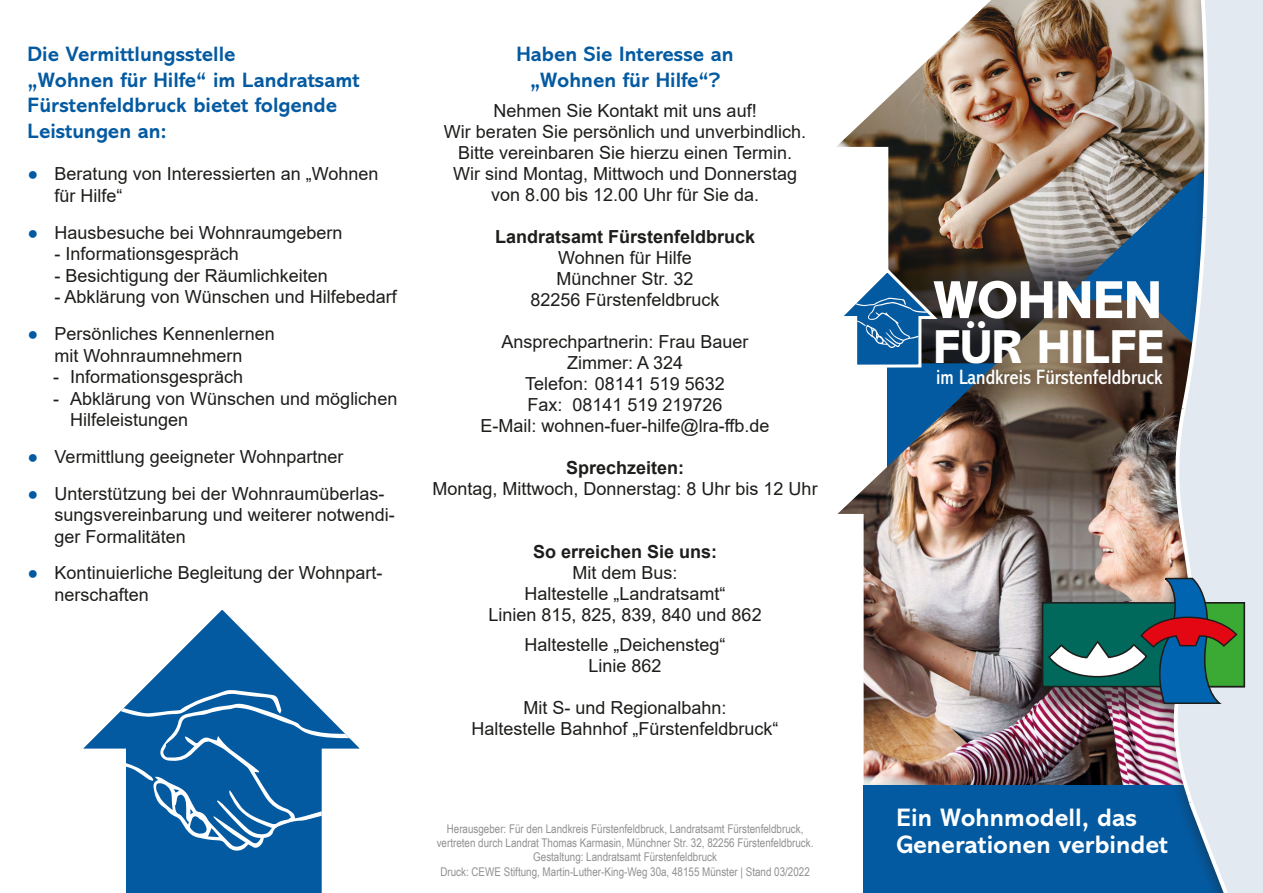
<style>
.page{position:relative;width:1263px;height:893px;background:#fff}
.page>*{position:absolute;margin:0;border:0;box-sizing:border-box;transform-origin:0 0}
.t1{font:800 54px "Abadi MT Pro";color:#fff}
.t2{font:800 48px "Abadi MT Pro";color:#fff}
.t3{font:700 25.5px/27px "Abadi MT Pro";color:#fff}
.t4{font:700 21px/25.5px "Abadi MT Pro";color:#045aa1}
.t5{font:condensed 21px "Abadi MT Pro";color:#fff}
.t6{font:18px/21px "Arial";color:#1d1d1b;text-align:center}
.t7{font:700 18px "Arial";color:#1d1d1b}
.t8{font:12px/14.4px "Arial Narrow";color:#909090;text-align:center}
.s1{font-family:"Arial Narrow";color:#045aa1}
</style>
<div class="page">
<img style="left:836px;top:0;width:195px;height:300px">
<img style="left:837px;top:300px;width:194px;height:485px">
<div style="left:863px;top:785px;width:400px;height:108px;background:#045aa1"></div>
<svg style="left:836px;top:266px;width:105px;height:103px"></svg>
<svg style="left:83px;top:610px;width:277px;height:283px"></svg>
<div style="left:1031px;top:0;width:232px;height:893px;background:#1d1d1b;opacity:.59"></div>
<div style="left:1238px;top:0;width:25px;height:893px;background:#e2e9f0"></div>
<div style="left:1189px;top:603px;width:55px;height:84px;background:#3aaa35"></div>
<div style="left:1188px;top:602px;width:57px;height:85px;border:2px solid #1d1d1b"></div>
<img style="left:1047px;top:0;width:191px;height:893px">
<p class="t4" style="left:28px;top:42px;width:334px">Die Vermittlungsstelle<br>„Wohnen für Hilfe“ im Landratsamt<br>Fürstenfeldbruck bietet folgende<br>Leistungen an:</p>
<p class="t6" style="left:55px;top:163px;width:325px;line-height:21.6px;text-align:left;text-indent:-27px"><span class="s1">●</span> Beratung von Interessierten an „Wohnen für Hilfe“</p>
<p class="t6" style="left:28px;top:222px;width:316px"><span class="s1">●</span> Hausbesuche bei Wohnraumgebern</p>
<p class="t6" style="left:55px;top:243px;width:186px">- Informationsgespräch</p>
<p class="t6" style="left:55px;top:265px;width:275px">- Besichtigung der Räumlichkeiten</p>
<p class="t6" style="left:55px;top:286px;width:344px">- Abklärung von Wünschen und Hilfebedarf</p>
<p class="t6" style="left:28px;top:323px;width:249px;line-height:21.6px"><span class="s1">●</span> Persönliches Kennenlernen mit Wohnraumnehmern</p>
<p class="t6" style="left:53px;top:366px;width:192px">- Informationsgespräch</p>
<p class="t6" style="left:70px;top:388px;width:329px;line-height:21.6px;text-align:left;text-indent:-17px">- Abklärung von Wünschen und möglichen<br>Hilfeleistungen</p>
<p class="t6" style="left:28px;top:446px;width:317px"><span class="s1">●</span> Vermittlung geeigneter Wohnpartner</p>
<p class="t6" style="left:55px;top:482px;width:342px;line-height:21.6px;text-align:left;text-indent:-27px"><span class="s1">●</span> Unterstützung bei der Wohnraumüberlas&shy;sungsvereinbarung und weiterer notwendi&shy;ger Formalitäten</p>
<p class="t6" style="left:55px;top:562px;width:329px;line-height:21.6px;text-align:left;text-indent:-27px"><span class="s1">●</span> Kontinuierliche Begleitung der Wohnpart&shy;nerschaften</p>
<p class="t4" style="left:516px;top:42px;width:219px;text-align:center">Haben Sie Interesse an „Wohnen für Hilfe“?</p>
<p class="t6" style="left:444px;top:100px;width:364px">Nehmen Sie Kontakt mit uns auf!<br>Wir beraten Sie persönlich und unverbindlich.<br>Bitte vereinbaren Sie hierzu einen Termin.<br>Wir sind Montag, Mittwoch und Donnerstag von 8.00 bis 12.00 Uhr für Sie da.</p>
<p class="t7" style="left:495px;top:224px;width:262px">Landratsamt Fürstenfeldbruck</p>
<p class="t6" style="left:530px;top:247px;width:191px">Wohnen für Hilfe<br>Münchner Str. 32<br>82256 Fürstenfeldbruck</p>
<p class="t6" style="left:481px;top:331px;width:290px">Ansprechpartnerin: Frau Bauer<br>Zimmer: A 324<br>Telefon: 08141 519 5632<br>Fax: 08141 519 219726<br>E-Mail: wohnen-fuer-hilfe@lra-ffb.de</p>
<p class="t7" style="left:566px;top:455px;width:120px">Sprechzeiten:</p>
<p class="t6" style="left:432px;top:478px;width:387px">Montag, Mittwoch, Donnerstag: 8 Uhr bis 12 Uhr</p>
<p class="t7" style="left:533px;top:539px;width:186px">So erreichen Sie uns:</p>
<p class="t6" style="left:488px;top:562px;width:275px">Mit dem Bus:<br>Haltestelle „Landratsamt“<br>Linien 815, 825, 839, 840 und 862</p>
<p class="t6" style="left:524px;top:634px;width:203px">Haltestelle „Deichensteg“<br>Linie 862</p>
<p class="t6" style="left:471px;top:697px;width:309px">Mit S- und Regionalbahn:<br>Haltestelle Bahnhof „Fürstenfeldbruck“</p>
<p class="t8" style="left:437px;top:821px;width:378px">Herausgeber: Für den Landkreis Fürstenfeldbruck, Landratsamt Fürstenfeldbruck, vertreten durch Landrat Thomas Karmasin, Münchner Str. 32, 82256 Fürstenfeldbruck.<br>Gestaltung: Landratsamt Fürstenfeldbruck<br>Druck: CEWE Stiftung, Martin-Luther-King-Weg 30a, 48155 Münster | Stand 03/2022</p>
<h1 class="t1" style="left:933px;top:270px;width:230px">WOHNEN</h1>
<h2 class="t2" style="left:933px;top:320px;width:232px">FÜR HILFE</h2>
<p class="t5" style="left:936px;top:365px;width:228px">im Landkreis Fürstenfeldbruck</p>
<h3 class="t3" style="left:896px;top:804px;width:273px">Ein Wohnmodell, das<br>Generationen verbindet</h3>
</div>
